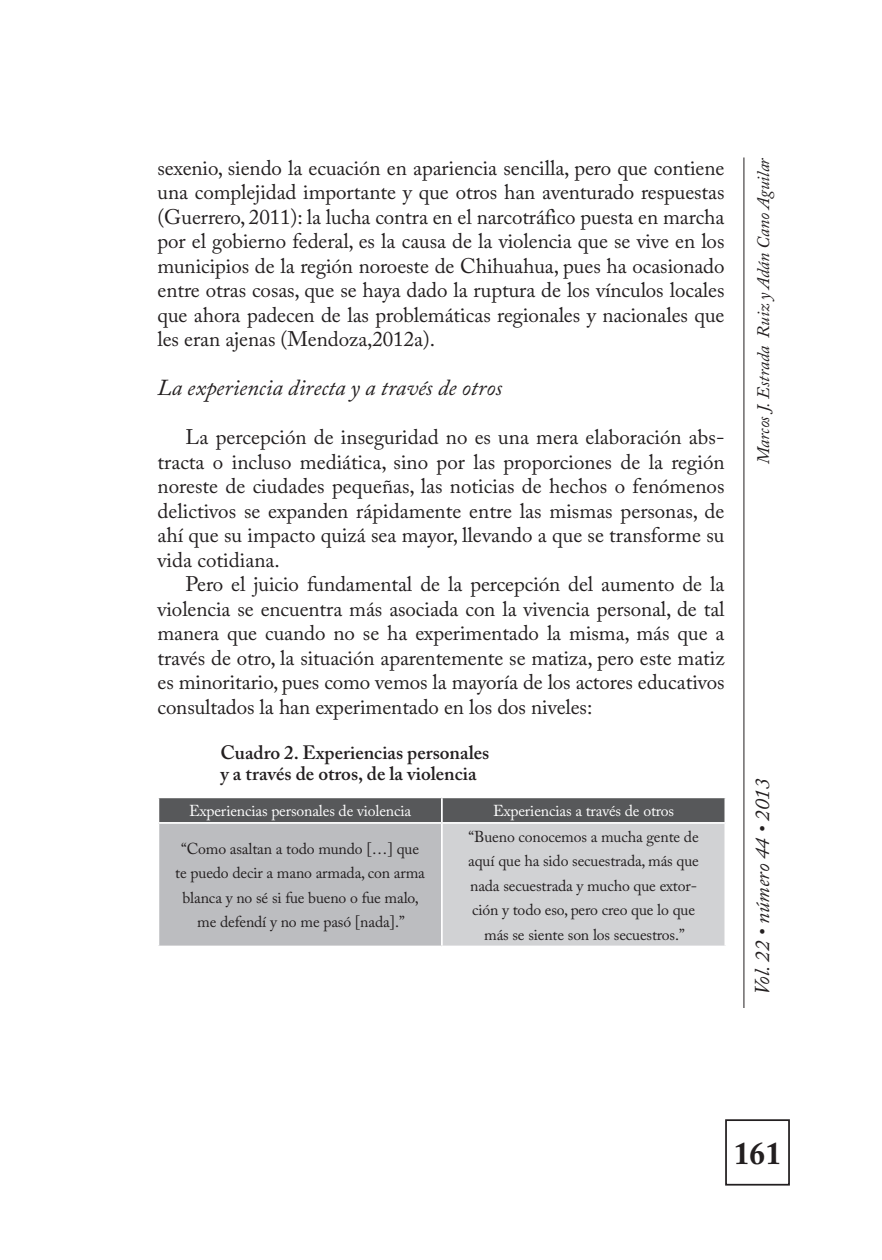
<style>
.page{position:relative;width:882px;height:1260px;background:#fff}
.page>*{position:absolute;margin:0;border:0;box-sizing:border-box;transform-origin:0 0}
.t1{font:700 31.5px "Adobe Caslon Pro";color:#231f20}
.t2{font:italic 22.75px "Adobe Caslon Pro";color:#231f20}
.t3{font:21px/24.5px "Adobe Caslon Pro";letter-spacing:-.005em;color:#231f20;text-align:justify}
.t4{font:italic 21px "Adobe Caslon Pro";letter-spacing:-.005em;color:#231f20}
.t5{font:600 19.25px/21px "Adobe Caslon Pro";color:#231f20}
.t6{font:italic 17.5px "Adobe Caslon Pro";color:#231f20}
.t7{font:15.75px/24.5px "Adobe Caslon Pro";letter-spacing:-.01em;color:#231f20;text-align:center}
.t8{font:15.75px "Adobe Caslon Pro";color:#fff}
</style>
<div class="page">
<div style="left:725px;top:1119px;width:65px;height:67px;border:2px solid #231f20"></div>
<hr style="left:744px;top:158px;width:1px;height:850px;background:#231f20">
<div style="left:158px;top:823px;width:284px;height:124px;background:#bcbdc0"></div>
<div style="left:442px;top:823px;width:283px;height:124px;background:#d1d2d4"></div>
<hr style="left:441px;top:824px;width:2px;height:122px;background:#fff">
<hr style="left:724px;top:824px;width:2px;height:122px;background:#fff">
<hr style="left:158px;top:946px;width:284px;height:1px;background:#fff">
<hr style="left:442px;top:946px;width:284px;height:1px;background:#fff">
<div style="left:158px;top:797px;width:566px;height:25px;background:#57585a"></div>
<hr style="left:442px;top:796px;width:284px;height:2px;background:#fff">
<hr style="left:158px;top:822px;width:284px;height:2px;background:#fff">
<hr style="left:442px;top:822px;width:284px;height:2px;background:#fff">
<hr style="left:158px;top:824px;width:1px;height:122px;background:#fff">
<p class="t3" style="left:158px;top:155px;width:569px">sexenio, siendo la ecuación en apariencia sencilla, pero que contiene una complejidad importante y que otros han aventurado respuestas (Guerrero, 2011): la lucha contra en el narcotráfico puesta en marcha por el gobierno federal, es la causa de la violencia que se vive en los municipios de la región noroeste de Chihuahua, pues ha ocasionado entre otras cosas, que se haya dado la ruptura de los vínculos locales que ahora padecen de las problemáticas regionales y nacionales que les eran ajenas (Mendoza,2012a).</p>
<p class="t2" style="left:158px;top:374px;width:346px">La experiencia directa y a través de otros</p>
<p class="t3" style="left:158px;top:425px;width:569px;text-indent:28px">La percepción de inseguridad no es una mera elaboración abs&shy;tracta o incluso mediática, sino por las proporciones de la región noreste de ciudades pequeñas, las noticias de hechos o fenómenos delictivos se expanden rápidamente entre las mismas personas, de ahí que su impacto quizá sea mayor, llevando a que se transforme su vida cotidiana.</p>
<p class="t3" style="left:158px;top:572px;width:569px;text-indent:28px">Pero el juicio fundamental de la percepción del aumento de la violencia se encuentra más asociada con la vivencia personal, de tal manera que cuando no se ha experimentado la misma, más que a través de otro, la situación aparentemente se matiza, pero este matiz es minoritario, pues como vemos la mayoría de los actores educativos consultados la han experimentado en los dos niveles:</p>
<p class="t5" style="left:220px;top:742px;width:270px">Cuadro 2. Experiencias personales y a través de otros, de la violencia</p>
<p class="t8" style="left:189px;top:801px;width:224px">Experiencias personales de violencia</p>
<p class="t8" style="left:493px;top:801px;width:183px">Experiencias a través de otros</p>
<p class="t7" style="left:175px;top:836px;width:251px">“Como asaltan a todo mundo […] que te puedo decir a mano armada, con arma blanca y no sé si fue bueno o fue malo, me defendí y no me pasó [nada].”</p>
<p class="t7" style="left:468px;top:824px;width:232px">“Bueno conocemos a mucha gente de aquí que ha sido secuestrada, más que nada secuestrada y mucho que extor&shy;ción y todo eso, pero creo que lo que más se siente son los secuestros.”</p>
<p class="t6" style="left:753px;top:464px;width:309px;rotate:-90deg">Marcos J. Estrada Ruiz y Adán Cano Aguilar</p>
<p class="t4" style="left:750px;top:995px;width:218px;rotate:-90deg">Vol. 22 • número 44 • 2013</p>
<h1 class="t1" style="left:734px;top:1135px;width:49px">161</h1>
</div>
